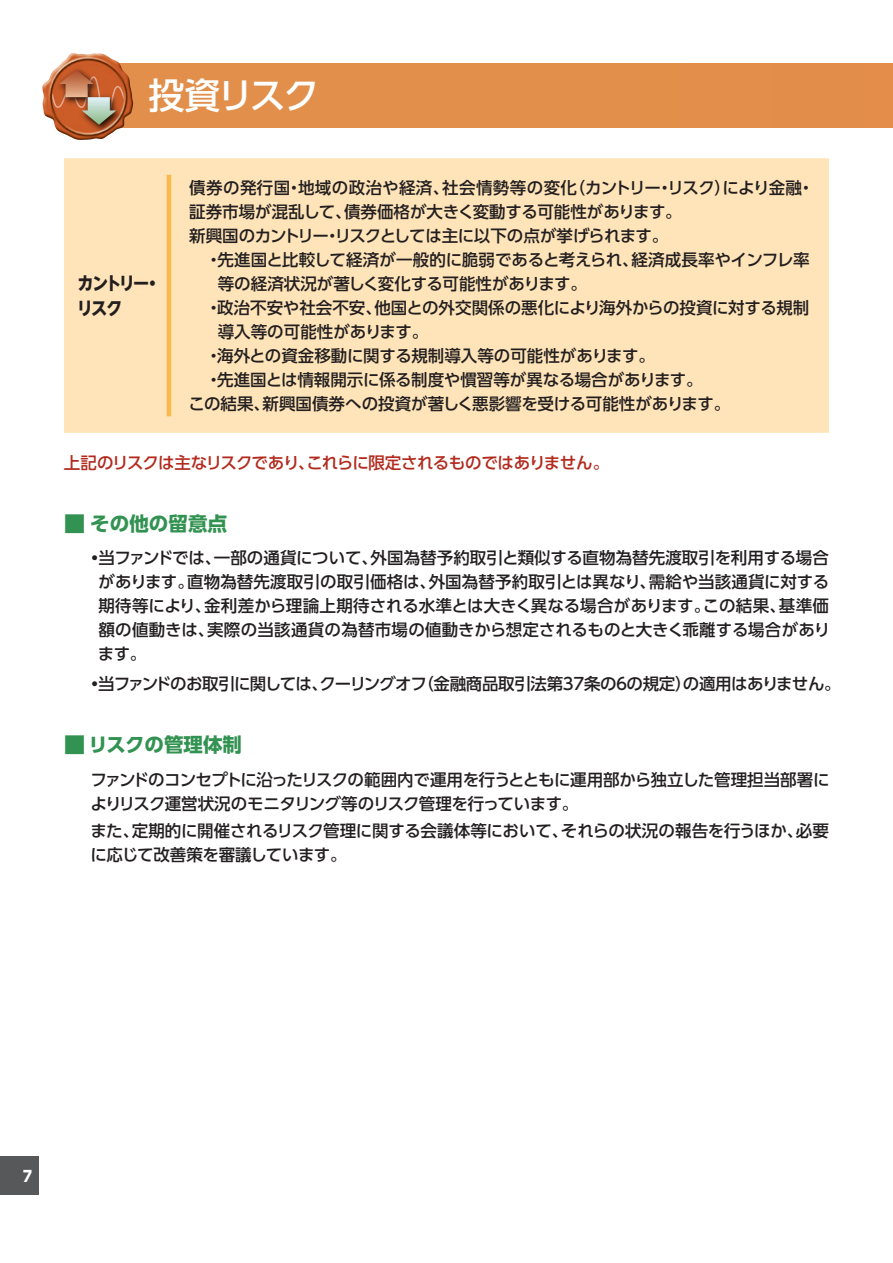
<style>
.page{position:relative;width:893px;height:1263px;background:#fff}
.page>*{position:absolute;margin:0;border:0;box-sizing:border-box;transform-origin:0 0}
.t1{font:500 36px "UD Shin Go Pro";letter-spacing:-.075em;color:#fff}
.t2{font:700 19.5px "UD Shin Go Pro";color:#329251}
.t3{font:700 18px/25.5px "UD Shin Go NT Pro";letter-spacing:-.11em;color:#231f20;scale:.9 1}
.t4{font:500 16.5px/24px "UD Shin Go Pro";letter-spacing:-.015em;color:#231f20}
.t5{font:500 16.5px/24px "UD Shin Go Pro";letter-spacing:-.035em;color:#231f20}
.t6{font:500 16.5px "UD Shin Go Pro";letter-spacing:-.04em;color:#b22b1e}
.t7{font:800 15px "UD Shin Go Pro";color:#fff;scale:.9 1}
.s1{font-size:21.75px}
.s2{font-weight:700}
</style>
<div class="page">
<div style="left:0;top:1157px;width:38px;height:38px;background:#57585a"></div>
<div style="left:64px;top:158px;width:765px;height:275px;background:#fee4b8"></div>
<hr style="left:167px;top:175px;width:4px;height:241px;background:#fcb94b">
<div style="left:79px;top:64px;width:814px;height:64px;background:#e18f4b"></div>
<img style="left:42px;top:53px;width:91px;height:87px">
<img style="left:53px;top:64px;width:51px;height:6px">
<img style="left:76px;top:91px;width:50px;height:44px">
<svg style="left:52px;top:70px;width:72px;height:55px;background:#ba7048"></svg>
<h1 class="t1" style="left:148px;top:66px;width:172px">投資リスク</h1>
<p class="t3" style="left:77px;top:270px;width:95px">カントリー・リスク</p>
<p class="t4" style="left:189px;top:175px;width:626px">債券の発行国・地域の政治や経済、社会情勢等の変化（カントリー・リスク）により金融・証券市場が混乱して、債券価格が大きく変動する可能性があります。<br>新興国のカントリー・リスクとしては主に以下の点が挙げられます。</p>
<p class="t4" style="left:205px;top:247px;width:606px">・先進国と比較して経済が一般的に脆弱であると考えられ、経済成長率やインフレ率</p>
<p class="t4" style="left:218px;top:271px;width:371px">等の経済状況が著しく変化する可能性があります。</p>
<p class="t4" style="left:205px;top:295px;width:605px">・政治不安や社会不安、他国との外交関係の悪化により海外からの投資に対する規制</p>
<p class="t4" style="left:218px;top:319px;width:212px">導入等の可能性があります。</p>
<p class="t4" style="left:205px;top:343px;width:451px">・海外との資金移動に関する規制導入等の可能性があります。</p>
<p class="t4" style="left:205px;top:367px;width:499px">・先進国とは情報開示に係る制度や慣習等が異なる場合があります。</p>
<p class="t4" style="left:188px;top:391px;width:543px">この結果、新興国債券への投資が著しく悪影響を受ける可能性があります。</p>
<p class="t6" style="left:64px;top:449px;width:547px">上記のリスクは主なリスクであり、これらに限定されるものではありません。</p>
<p class="t2" style="left:64px;top:507px;width:165px"><span class="s1">■</span> その他の留意点</p>
<p class="t4" style="left:98px;top:546px;width:734px;text-align:justify;text-indent:-11px"><span class="s2">・</span>当ファンドでは、一部の通貨について、外国為替予約取引と類似する直物為替先渡取引を利用する場合があります。直物為替先渡取引の取引価格は、外国為替予約取引とは異なり、需給や当該通貨に対する期待等により、金利差から理論上期待される水準とは大きく異なる場合があります。この結果、基準価額の値動きは、実際の当該通貨の為替市場の値動きから想定されるものと大きく乖離する場合があります。</p>
<p class="t5" style="left:86px;top:672px;width:756px"><span class="s2">・</span>当ファンドのお取引に関しては、クーリングオフ（金融商品取引法第37条の６の規定）の適用はありません。</p>
<p class="t2" style="left:64px;top:729px;width:180px"><span class="s1">■</span>リスクの管理体制</p>
<p class="t5" style="left:90px;top:767px;width:741px">ファンドのコンセプトに沿ったリスクの範囲内で運用を行うとともに運用部から独立した管理担当部署によりリスク運営状況のモニタリング等のリスク管理を行っています。</p>
<p class="t4" style="left:90px;top:818px;width:740px">また、定期的に開催されるリスク管理に関する会議体等において、それらの状況の報告を行うほか、必要に応じて改善策を審議しています。</p>
<p class="t7" style="left:23px;top:1163px;width:11px">7</p>
</div>
